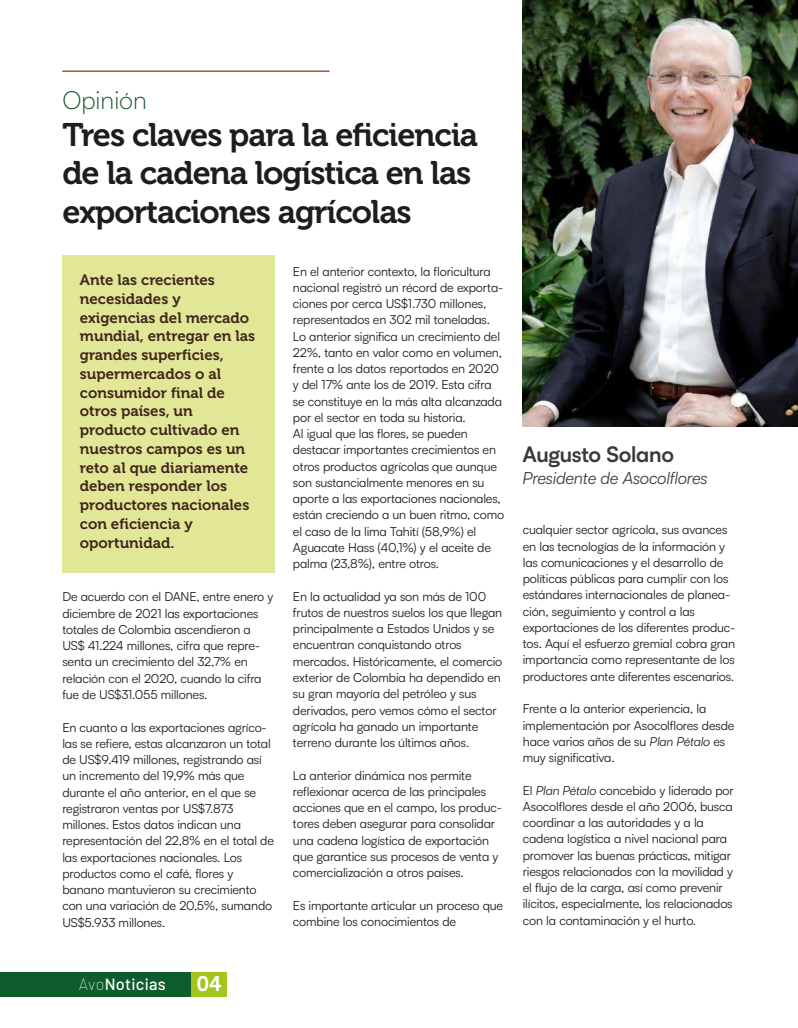
<style>
.page{position:relative;width:798px;height:1028px;background:#fff}
.page>*{position:absolute;margin:0;border:0;box-sizing:border-box;transform-origin:0 0}
.t1{font:32.5px/38.8px "Museo 700";letter-spacing:-.03em;color:#1d1d1b}
.t2{font:300 25px "Satoshi";color:#1a5733}
.t3{font:700 21.25px "Satoshi";letter-spacing:-.015em;color:#3b3a3a}
.t4{font:21px "Museo 700";color:#fff}
.t5{font:italic 16.75px "Satoshi";letter-spacing:-.015em;color:#3b3a3a}
.t6{font:500 16.25px "Barlow";letter-spacing:.02em;color:#fff}
.t7{font:15px/18.8px "Museo 700";color:#40251d}
.t8{font:12.5px/16.2px "Satoshi";letter-spacing:-.015em;color:#1d1d1b}
.s1{font-style:italic}
.s2{font-weight:100}
</style>
<div class="page">
<div style="left:62px;top:255px;width:213px;height:317px;background:#e1e797"></div>
<hr style="left:62px;top:71px;width:267px;height:1px;background:#853b1b">
<img style="left:522px;top:0;width:275px;height:426px">
<div style="left:0;top:972px;width:191px;height:24px;background:#0f5c2c"></div>
<div style="left:191px;top:972px;width:35px;height:24px;background:#a2c61e"></div>
<h2 class="t2" style="left:62px;top:84px;width:86px">Opinión</h2>
<h1 class="t1" style="left:62px;top:115px;width:417px">Tres claves para la eficiencia de la cadena logística en las exportaciones agrícolas</h1>
<p class="t7" style="left:80px;top:271px;width:177px">Ante las crecientes necesidades y exigencias del mercado mundial, entregar en las grandes superficies, supermercados o al consumidor final de otros países, un producto cultivado en nuestros campos es un reto al que diariamente deben responder los productores nacionales con eficiencia y oportunidad.</p>
<p class="t8" style="left:62px;top:588px;width:212px">De acuerdo con el DANE, entre enero y diciembre de 2021 las exportaciones totales de Colombia ascendieron a US$ 41.224 millones, cifra que repre&shy;senta un crecimiento del 32,7% en relación con el 2020, cuando la cifra fue de US$31.055 millones.</p>
<p class="t8" style="left:62px;top:718px;width:213px">En cuanto a las exportaciones agríco&shy;las se refiere, estas alcanzaron un total de US$9.419 millones, registrando así un incremento del 19,9% más que durante el año anterior, en el que se registraron ventas por US$7.873 millones. Estos datos indican una representación del 22,8% en el total de las exportaciones nacionales. Los productos como el café, flores y banano mantuvieron su crecimiento con una variación de 20,5%, sumando US$5.933 millones.</p>
<p class="t8" style="left:293px;top:262px;width:213px">En el anterior contexto, la floricultura nacional registró un récord de exporta&shy;ciones por cerca US$1.730 millones, representados en 302 mil toneladas.<br>Lo anterior significa un crecimiento del 22%, tanto en valor como en volumen, frente a los datos reportados en 2020 y del 17% ante los de 2019. Esta cifra se constituye en la más alta alcanzada por el sector en toda su historia.<br>Al igual que las flores, se pueden destacar importantes crecimientos en otros productos agrícolas que aunque son sustancialmente menores en su aporte a las exportaciones nacionales, están creciendo a un buen ritmo, como el caso de la lima Tahití (58,9%) el Aguacate Hass (40,1%) y el aceite de palma (23,8%), entre otros.</p>
<p class="t8" style="left:293px;top:587px;width:211px">En la actualidad ya son más de 100 frutos de nuestros suelos los que llegan principalmente a Estados Unidos y se encuentran conquistando otros mercados. Históricamente, el comercio exterior de Colombia ha dependido en su gran mayoría del petróleo y sus derivados, pero vemos cómo el sector agrícola ha ganado un importante terreno durante los últimos años.</p>
<p class="t8" style="left:293px;top:766px;width:210px">La anterior dinámica nos permite reflexionar acerca de las principales acciones que en el campo, los produc&shy;tores deben asegurar para consolidar una cadena logística de exportación que garantice sus procesos de venta y comercialización a otros países.</p>
<p class="t8" style="left:293px;top:896px;width:211px">Es importante articular un proceso que combine los conocimientos de</p>
<h3 class="t3" style="left:522px;top:439px;width:153px">Augusto Solano</h3>
<h3 class="t5" style="left:522px;top:467px;width:186px">Presidente de Asocolflores</h3>
<p class="t8" style="left:522px;top:521px;width:214px">cualquier sector agrícola, sus avances en las tecnologías de la información y las comunicaciones y el desarrollo de políticas públicas para cumplir con los estándares internacionales de planea&shy;ción, seguimiento y control a las exportaciones de los diferentes produc&shy;tos. Aquí el esfuerzo gremial cobra gran importancia como representante de los productores ante diferentes escenarios.</p>
<p class="t8" style="left:522px;top:700px;width:213px">Frente a la anterior experiencia, la implementación por Asocolflores desde hace varios años de su <span class="s1">Plan Pétalo</span> es muy significativa.</p>
<p class="t8" style="left:522px;top:781px;width:212px">El <span class="s1">Plan Pétalo</span> concebido y liderado por Asocolflores desde el año 2006, busca coordinar a las autoridades y a la cadena logística a nivel nacional para promover las buenas prácticas, mitigar riesgos relacionados con la movilidad y el flujo de la carga, así como prevenir ilícitos, especialmente, los relacionados con la contaminación y el hurto.</p>
<h3 class="t6" style="left:79px;top:973px;width:88px"><span class="s2">Avo</span>Noticias</h3>
<h3 class="t4" style="left:196px;top:972px;width:27px">04</h3>
</div>
